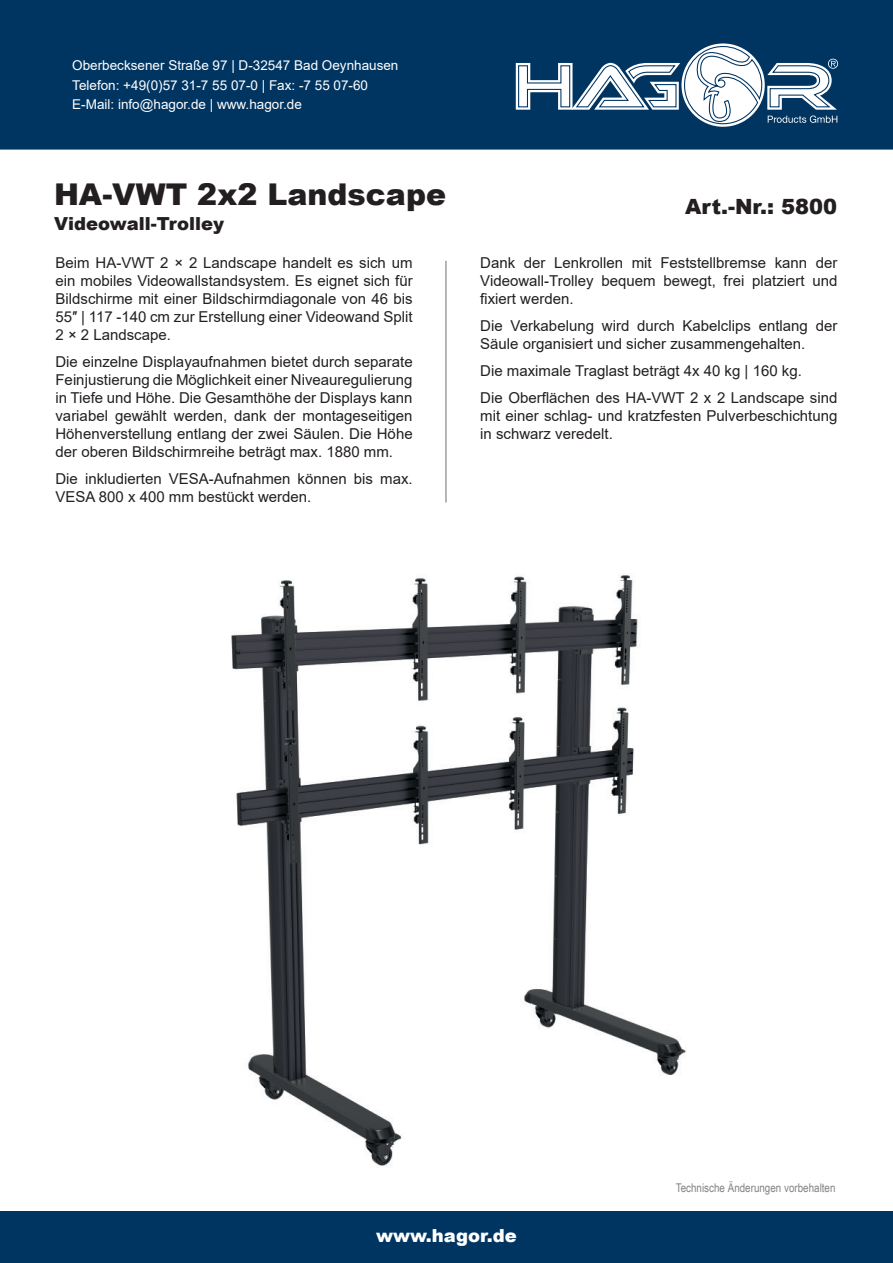
<style>
.page{position:relative;width:893px;height:1263px;background:#fff}
.page>*{position:absolute;margin:0;border:0;box-sizing:border-box;transform-origin:0 0}
.t1{font:900 30px "Arial";color:#231f20}
.t2{font:900 21px "Arial";color:#231f20}
.t3{font:900 18px "Arial";color:#231f20}
.t4{font:900 18px "Arial";color:#fff}
.t5{font:15px/18px "Arial";color:#231f20}
.t6{font:13.5px/19.5px "Arial";color:#fff}
.t7{font:12px "Arial Narrow";color:#808285}
</style>
<div class="page">
<div style="left:0;top:1212px;width:893px;height:51px;background:#003562"></div>
<div style="left:0;top:0;width:893px;height:150px;background:#003562"></div>
<hr style="left:445px;top:261px;width:2px;height:241px;background:#9d9fa2">
<svg style="left:483px;top:39px;width:376px;height:92px"></svg>
<img style="left:231px;top:574px;width:455px;height:592px">
<p class="t6" style="left:72px;top:56px;width:328px">Oberbecksener Straße 97 | D-32547 Bad Oeynhausen<br>Telefon: +49(0)57 31-7 55 07-0 | Fax: -7 55 07-60<br>E-Mail: info@hagor.de | www.hagor.de</p>
<h1 class="t1" style="left:54px;top:172px;width:394px">HA-VWT 2x2 Landscape</h1>
<p class="t3" style="left:54px;top:211px;width:172px">Videowall-Trolley</p>
<p class="t5" style="left:55px;top:254px;width:359px;text-align:justify">Beim HA-VWT 2 × 2 Landscape handelt es sich um ein mobiles Videowallstandsystem. Es eignet sich für Bildschirme mit einer Bildschirmdiagonale von 46 bis 55″ | 117 -140 cm zur Erstellung einer Videowand Split 2 × 2 Landscape.</p>
<p class="t5" style="left:55px;top:353px;width:359px;text-align:justify">Die einzelne Displayaufnahmen bietet durch separate Feinjustierung die Möglichkeit einer Niveauregulierung in Tiefe und Höhe. Die Gesamthöhe der Displays kann variabel gewählt werden, dank der montageseitigen Höhenverstellung entlang der zwei Säulen. Die Höhe der oberen Bildschirmreihe beträgt max. 1880 mm.</p>
<p class="t5" style="left:55px;top:470px;width:359px">Die inkludierten VESA-Aufnahmen können bis max.<br>VESA 800 x 400 mm bestückt werden.</p>
<h2 class="t2" style="left:685px;top:191px;width:154px">Art.-Nr.: 5800</h2>
<p class="t5" style="left:480px;top:254px;width:359px;text-align:justify">Dank der Lenkrollen mit Feststellbremse kann der Videowall-Trolley bequem bewegt, frei platziert und fixiert werden.</p>
<p class="t5" style="left:480px;top:317px;width:359px">Die Verkabelung wird durch Kabelclips entlang der<br>Säule organisiert und sicher zusammengehalten.</p>
<p class="t5" style="left:480px;top:357px;width:359px;line-height:27px">Die maximale Traglast beträgt 4x 40 kg | 160 kg.<br>Die Oberflächen des HA-VWT 2 x 2 Landscape sind</p>
<p class="t5" style="left:480px;top:407px;width:359px">mit einer schlag- und kratzfesten Pulverbeschichtung in schwarz veredelt.</p>
<p class="t7" style="left:676px;top:1179px;width:161px">Technische Änderungen vorbehalten</p>
<p class="t4" style="left:376px;top:1222px;width:142px">www.hagor.de</p>
</div>
